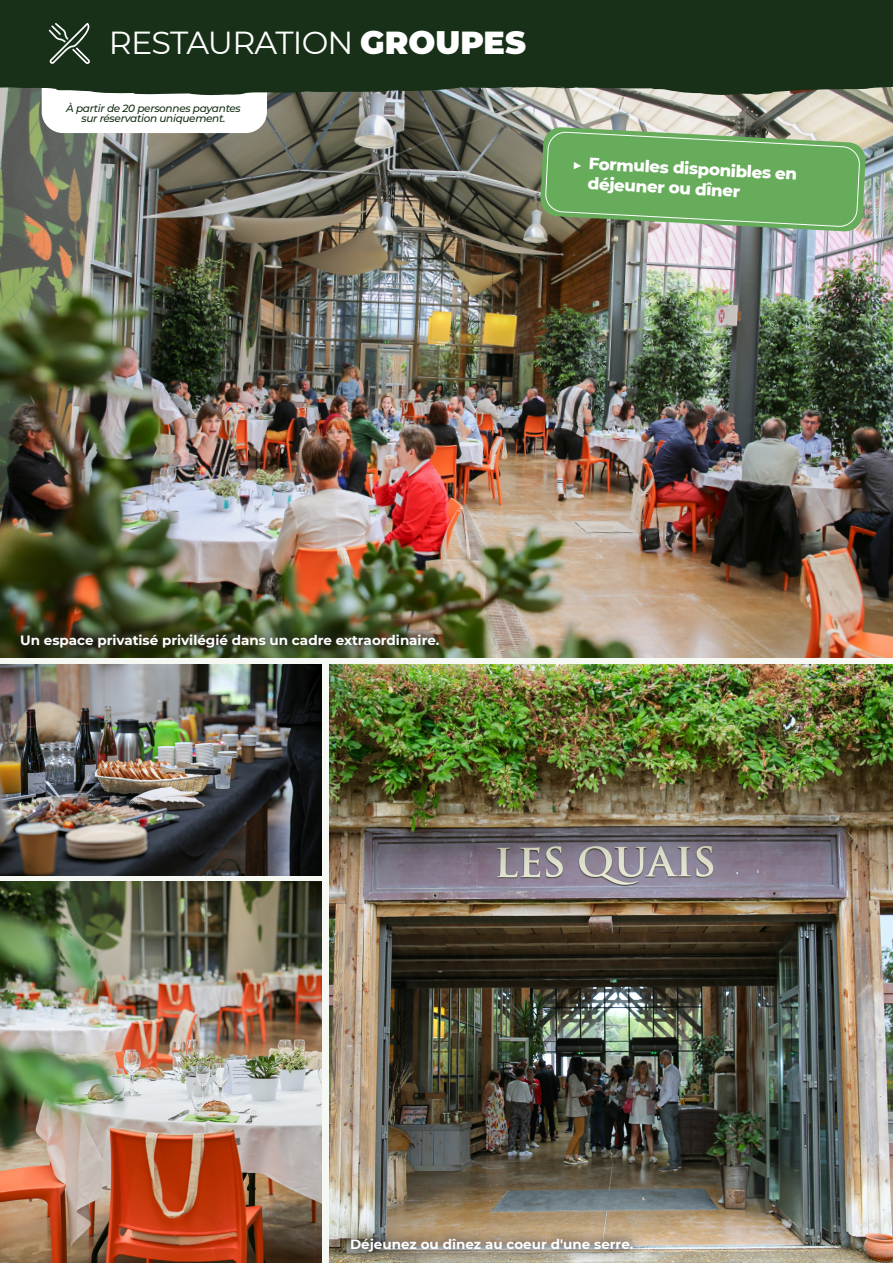
<style>
.page{position:relative;width:893px;height:1263px;background:#fff}
.page>*{position:absolute;margin:0;border:0;box-sizing:border-box;transform-origin:0 0}
.t1{font:31.8px "Montserrat";letter-spacing:-.025em;color:#fff}
.t2{font:800 16.8px/20.1px "Montserrat";color:#fff}
.t3{font:700 13.5px "Montserrat";color:#fff}
.t4{font:italic 500 10.5px "Montserrat";letter-spacing:-.03em;color:#173017}
.s1{font-weight:900}
.s2{font-size:17.1px}
</style>
<div class="page">
<img style="left:0;top:96px;width:893px;height:561px">
<svg style="left:42px;top:96px;width:225px;height:37px"></svg>
<svg style="left:540px;top:127px;width:326px;height:105px;background:#74ac68"></svg>
<div style="left:0;top:0;width:893px;height:96px;background:#173017"></div>
<svg style="left:49px;top:23px;width:41px;height:41px;background:#475b47"></svg>
<img style="left:0;top:882px;width:321px;height:381px">
<img style="left:330px;top:665px;width:563px;height:598px">
<div style="left:338px;top:1226px;width:307px;height:37px;background:#231f20;opacity:.75"></div>
<div style="left:8px;top:621px;width:443px;height:38px;background:#231f20;opacity:.75"></div>
<img style="left:0;top:665px;width:321px;height:210px">
<p class="t1" style="left:109px;top:20px;width:418px">RESTAURATION <span class="s1">GROUPES</span></p>
<p class="t4" style="left:66px;top:101px;width:176px">À partir de 20 personnes payantes</p>
<p class="t4" style="left:81px;top:111px;width:146px">sur réservation uniquement.</p>
<p class="t2" style="left:589px;top:152px;width:210px;text-indent:-17px;rotate:3deg"><span class="s2">▶</span> Formules disponibles en déjeuner ou dîner</p>
<p class="t3" style="left:20px;top:630px;width:421px">Un espace privatisé privilégié dans un cadre extraordinaire.</p>
<p class="t3" style="left:350px;top:1235px;width:285px">Déjeunez ou dînez au coeur d'une serre.</p>
</div>
